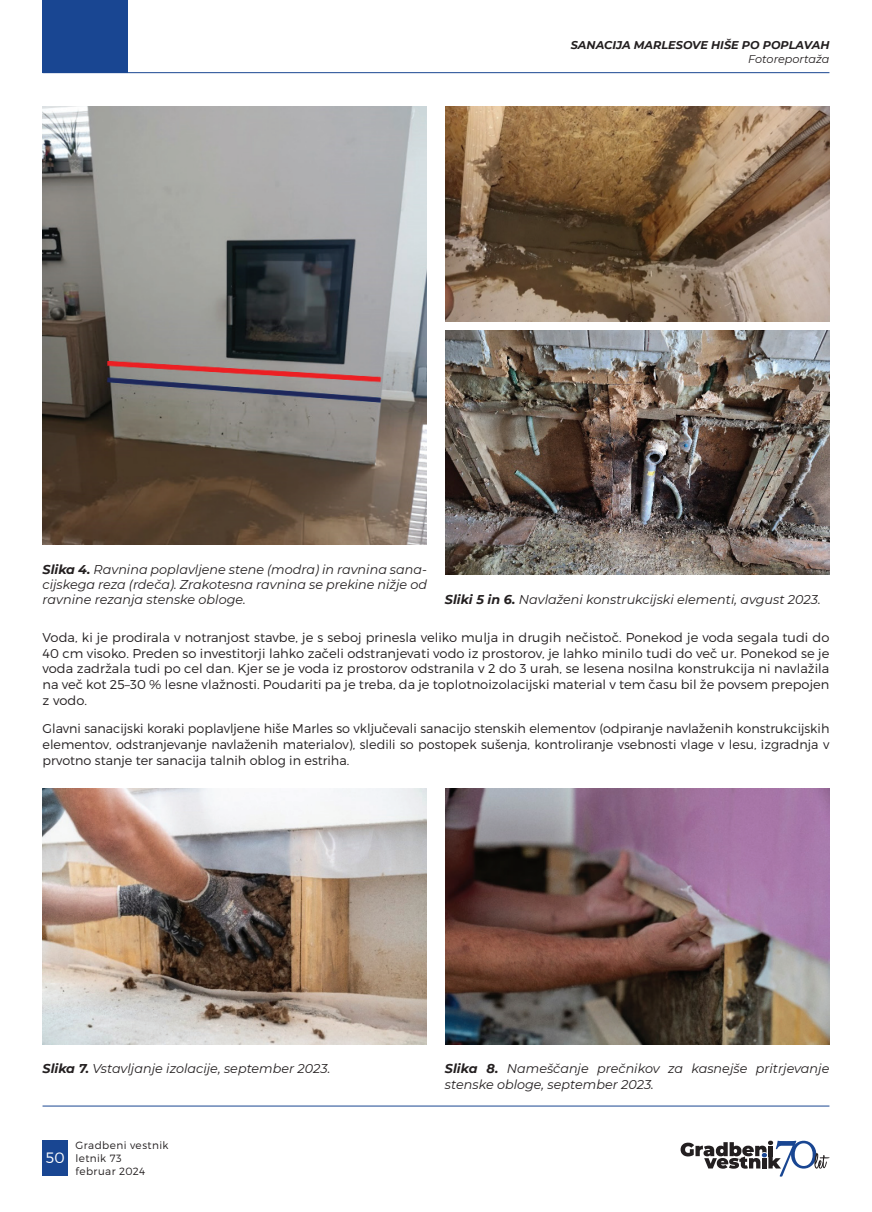
<style>
.page{position:relative;width:872px;height:1212px;background:#fff}
.page>*{position:absolute;margin:0;border:0;box-sizing:border-box;transform-origin:0 0}
.t1{font:300 15px "Montserrat";color:#fff}
.t2{font:300 12.75px/15.8px "Montserrat";color:#231f20;text-align:justify}
.t3{font:italic 12.75px/15.3px "Montserrat";color:#231f20;text-align:justify}
.t4{font:italic 700 11.25px "Montserrat";color:#231f20}
.t5{font:italic 11.25px "Montserrat";color:#231f20}
.t6{font:300 10.5px/12.6px "Montserrat";letter-spacing:.035em;color:#231f20}
.s1{font-weight:700}
</style>
<div class="page">
<div style="left:43px;top:1140px;width:25px;height:36px;background:#194692"></div>
<svg style="left:680px;top:1140px;width:149px;height:36px"></svg>
<div style="left:43px;top:0;width:85px;height:72px;background:#194692"></div>
<hr style="left:43px;top:72px;width:786px;height:1px;background:#194692">
<hr style="left:43px;top:1106px;width:786px;height:1px;background:#194692">
<img style="left:43px;top:106px;width:384px;height:438px">
<img style="left:445px;top:106px;width:384px;height:216px">
<img style="left:445px;top:330px;width:384px;height:245px">
<img style="left:43px;top:788px;width:384px;height:256px">
<img style="left:445px;top:788px;width:384px;height:256px">
<p class="t4" style="left:571px;top:37px;width:260px">SANACIJA MARLESOVE HIŠE PO POPLAVAH</p>
<p class="t5" style="left:748px;top:51px;width:83px">Fotoreportaža</p>
<p class="t3" style="left:43px;top:561px;width:386px"><span class="s1">Slika 4.</span> Ravnina poplavljene stene (modra) in ravnina sana&shy;cijskega reza (rdeča). Zrakotesna ravnina se prekine nižje od ravnine rezanja stenske obloge.</p>
<p class="t3" style="left:445px;top:592px;width:377px"><span class="s1">Sliki 5 in 6.</span> Navlaženi konstrukcijski elementi, avgust 2023.</p>
<p class="t2" style="left:43px;top:629px;width:788px">Voda, ki je prodirala v notranjost stavbe, je s seboj prinesla veliko mulja in drugih nečistoč. Ponekod je voda segala tudi do 40 cm visoko. Preden so investitorji lahko začeli odstranjevati vodo iz prostorov, je lahko minilo tudi do več ur. Ponekod se je voda zadržala tudi po cel dan. Kjer se je voda iz prostorov odstranila v 2 do 3 urah, se lesena nosilna konstrukcija ni navlažila na več kot 25–30 % lesne vlažnosti. Poudariti pa je treba, da je toplotnoizolacijski material v tem času bil že povsem prepojen z vodo.</p>
<p class="t2" style="left:43px;top:721px;width:788px">Glavni sanacijski koraki poplavljene hiše Marles so vključevali sanacijo stenskih elementov (odpiranje navlaženih konstrukcijskih elementov, odstranjevanje navlaženih materialov), sledili so postopek sušenja, kontroliranje vsebnosti vlage v lesu, izgradnja v prvotno stanje ter sanacija talnih oblog in estriha.</p>
<p class="t3" style="left:43px;top:1061px;width:289px"><span class="s1">Slika 7.</span> Vstavljanje izolacije, september 2023.</p>
<p class="t3" style="left:445px;top:1061px;width:386px"><span class="s1">Slika 8.</span> Nameščanje prečnikov za kasnejše pritrjevanje stenske obloge, september 2023.</p>
<p class="t1" style="left:46px;top:1149px;width:20px">50</p>
<p class="t6" style="left:75px;top:1139px;width:94px">Gradbeni vestnik letnik 73<br>februar 2024</p>
</div>
